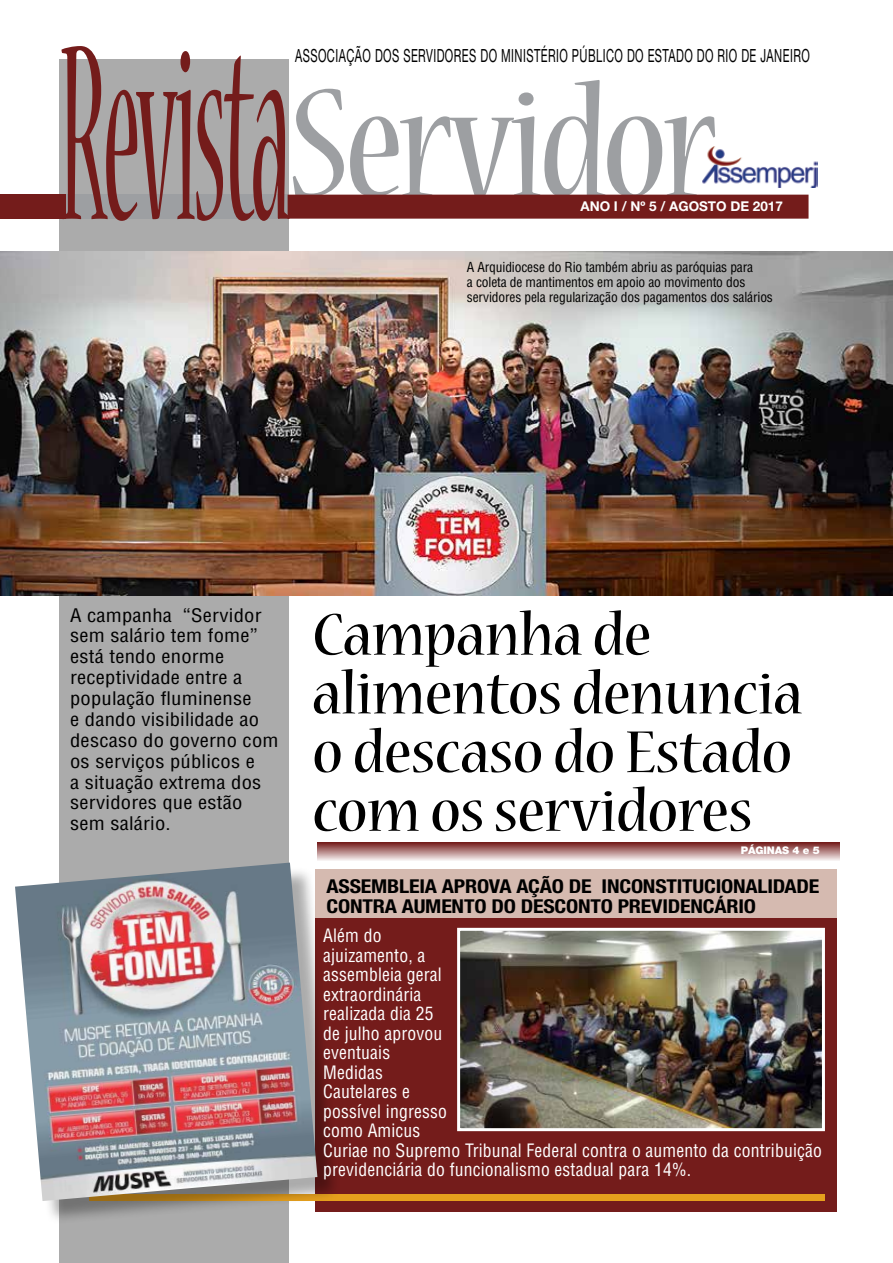
<style>
.page{position:relative;width:893px;height:1263px;background:#fff}
.page>*{position:absolute;margin:0;border:0;box-sizing:border-box;transform-origin:0 0}
.t1{font:condensed 171.6px "Nueva Std";letter-spacing:-.03em;color:#9d9fa2;scale:1.05 1}
.t2{font:condensed 65.7px/58.7px "Nueva Std";letter-spacing:-.01em;color:#000;scale:1.3 1}
.t3{font:700 condensed 19.2px/19.5px "Helvetica Neue";letter-spacing:-.01em;color:#000;scale:1.15 1}
.t4{font:condensed 18.3px/20.9px "Helvetica";letter-spacing:.01em;color:#000;scale:1.13 1}
.t5{font:18.15px "Helvetica Neue";letter-spacing:.04em;color:#000;scale:.61 1}
.t6{font:condensed 18px/19.5px "Helvetica";letter-spacing:.01em;color:#fff}
.t7{font:condensed 13.5px/15px "Helvetica";letter-spacing:-.01em;color:#000}
.t8{font:700 13.5px "Helvetica Neue";color:#fff}
.t9{font:900 10.5px "Helvetica Neue";letter-spacing:-.01em;color:#fff}
.s1{font-size:278.25px;color:#741c1b}
</style>
<div class="page">
<div style="left:59px;top:59px;width:229px;height:1204px;background:#ababab"></div>
<div style="left:59px;top:195px;width:229px;height:24px;background:#9d9fa2"></div>
<div style="left:0;top:195px;width:66px;height:24px;background:#741c1b"></div>
<div style="left:315px;top:877px;width:521px;height:335px;background:#741c1b"></div>
<div style="left:315px;top:869px;width:521px;height:49px;background:#d5bab0"></div>
<div style="left:288px;top:195px;width:520px;height:24px;background:#741c1b"></div>
<img style="left:702px;top:147px;width:115px;height:40px">
<div style="left:89px;top:1195px;width:736px;height:6px;background:#e6a01d"></div>
<div style="left:19px;top:866px;width:322px;height:359px;background:#000;opacity:.33"></div>
<img style="left:15px;top:862px;width:302px;height:339px">
<img style="left:0;top:251px;width:893px;height:344px">
<img style="left:461px;top:932px;width:360px;height:195px">
<div style="left:457px;top:928px;width:368px;height:203px;border:3px solid #fff"></div>
<svg style="left:317px;top:842px;width:523px;height:19px;background:#b48585"></svg>
<p class="t5" style="left:295px;top:45px;width:845px">ASSOCIAÇÃO DOS SERVIDORES DO MINISTÉRIO PÚBLICO DO ESTADO DO RIO DE JANEIRO</p>
<h1 class="t1" style="left:59px;top:67px;width:627px"><span class="s1">Revista</span>Servidor</h1>
<p class="t8" style="left:580px;top:198px;width:204px">ANO I / Nº 5 / AGOSTO DE 2017</p>
<p class="t7" style="left:467px;top:260px;width:308px">A Arquidiocese do Rio também abriu as paróquias para<br>a coleta de mantimentos em apoio ao movimento dos servidores pela regularização dos pagamentos dos salários</p>
<p class="t4" style="left:70px;top:604px;width:186px">A campanha “Servidor sem salário tem fome” está tendo enorme receptividade entre a população fluminense<br>e dando visibilidade ao descaso do governo com os serviços públicos e<br>a situação extrema dos servidores que estão sem salário.</p>
<h2 class="t2" style="left:312px;top:609px;width:379px">Campanha de alimentos denuncia o descaso do Estado com os servidores</h2>
<p class="t9" style="left:741px;top:844px;width:81px">PÁGINAS 4 e 5</p>
<p class="t3" style="left:327px;top:876px;width:430px">ASSEMBLEIA APROVA AÇÃO DE INCONSTITUCIONALIDADE<br>CONTRA AUMENTO DO DESCONTO PREVIDENCÁRIO</p>
<p class="t6" style="left:323px;top:926px;width:500px">Além do<br>ajuizamento, a<br>assembleia geral<br>extraordinária<br>realizada dia 25<br>de julho aprovou<br>eventuais<br>Medidas<br>Cautelares e<br>possível ingresso<br>como Amicus<br>Curiae no Supremo Tribunal Federal contra o aumento da contribuição previdenciária do funcionalismo estadual para 14%.</p>
</div>
